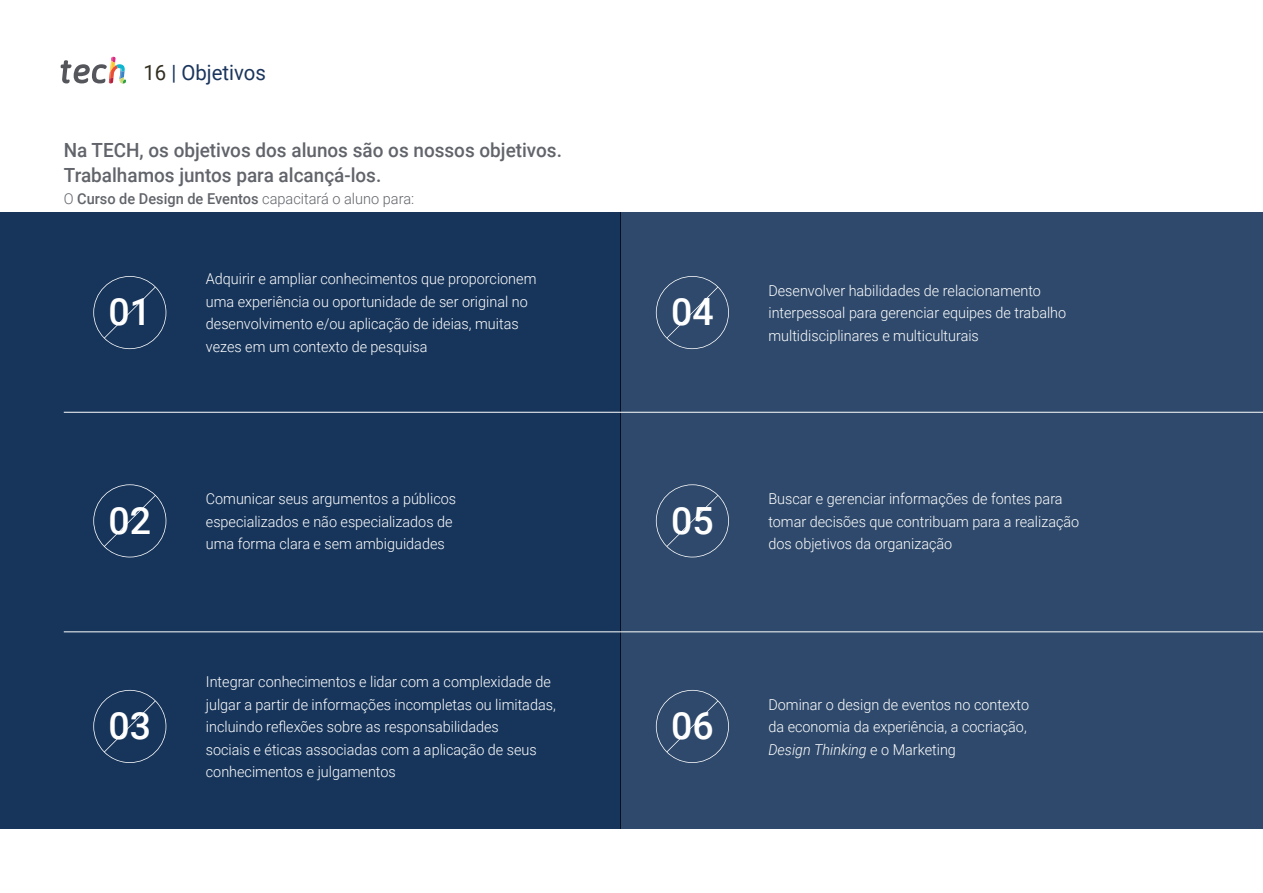
<style>
.page{position:relative;width:1263px;height:893px;background:#fff}
.page>*{position:absolute;margin:0;border:0;box-sizing:border-box;transform-origin:0 0}
.t1{font:500 37.5px "Roboto";color:#fff}
.t2{font:21px "Roboto";color:#1a355c}
.t3{font:500 19.5px/25.5px "Roboto";color:#61646a}
.t4{font:300 15px/22.5px "Roboto";color:#fff;scale:.96 1}
.t5{font:300 15px "Roboto";color:#61646a}
.s1{color:#312e20}
.s2{font-weight:500}
.s3{font-style:italic}
</style>
<div class="page">
<svg style="left:61px;top:57px;width:65px;height:27px"></svg>
<div style="left:0;top:213px;width:621px;height:616px;background:#17355b"></div>
<div style="left:621px;top:213px;width:642px;height:616px;background:#2e496b"></div>
<svg style="left:93px;top:276px;width:73px;height:73px"></svg>
<svg style="left:93px;top:484px;width:73px;height:73px"></svg>
<svg style="left:656px;top:484px;width:73px;height:73px"></svg>
<svg style="left:656px;top:276px;width:73px;height:73px"></svg>
<svg style="left:93px;top:690px;width:73px;height:73px"></svg>
<svg style="left:656px;top:690px;width:73px;height:73px"></svg>
<hr style="left:64px;top:412px;width:1199px;height:1px;background:#fff">
<hr style="left:64px;top:632px;width:1199px;height:1px;background:#fff">
<h2 class="t2" style="left:144px;top:57px;width:124px"><span class="s1">16</span> | Objetivos</h2>
<h3 class="t3" style="left:64px;top:136px;width:500px">Na TECH, os objetivos dos alunos são os nossos objetivos.<br>Trabalhamos juntos para alcançá-los.</h3>
<p class="t5" style="left:64px;top:188px;width:352px">O <span class="s2">Curso de Design de Eventos</span> capacitará o aluno para:</p>
<h1 class="t1" style="left:109px;top:286px;width:44px">01</h1>
<p class="t4" style="left:206px;top:267px;width:346px">Adquirir e ampliar conhecimentos que proporcionem uma experiência ou oportunidade de ser original no desenvolvimento e/ou aplicação de ideias, muitas vezes em um contexto de pesquisa</p>
<h1 class="t1" style="left:671px;top:286px;width:44px">04</h1>
<p class="t4" style="left:768px;top:279px;width:312px">Desenvolver habilidades de relacionamento interpessoal para gerenciar equipes de trabalho multidisciplinares e multiculturais</p>
<p class="t4" style="left:206px;top:487px;width:262px">Comunicar seus argumentos a públicos especializados e não especializados de uma forma clara e sem ambiguidades</p>
<p class="t4" style="left:768px;top:487px;width:325px">Buscar e gerenciar informações de fontes para tomar decisões que contribuam para a realização dos objetivos da organização</p>
<h1 class="t1" style="left:109px;top:494px;width:44px">02</h1>
<h1 class="t1" style="left:671px;top:494px;width:44px">05</h1>
<p class="t4" style="left:206px;top:670px;width:366px">Integrar conhecimentos e lidar com a complexidade de julgar a partir de informações incompletas ou limitadas, incluindo reflexões sobre as responsabilidades<br>sociais e éticas associadas com a aplicação de seus conhecimentos e julgamentos</p>
<h1 class="t1" style="left:109px;top:699px;width:44px">03</h1>
<h1 class="t1" style="left:671px;top:699px;width:44px">06</h1>
<p class="t4" style="left:768px;top:692px;width:273px">Dominar o design de eventos no contexto da economia da experiência, a cocriação,<br><span class="s3">Design Thinking</span> e o Marketing</p>
</div>
